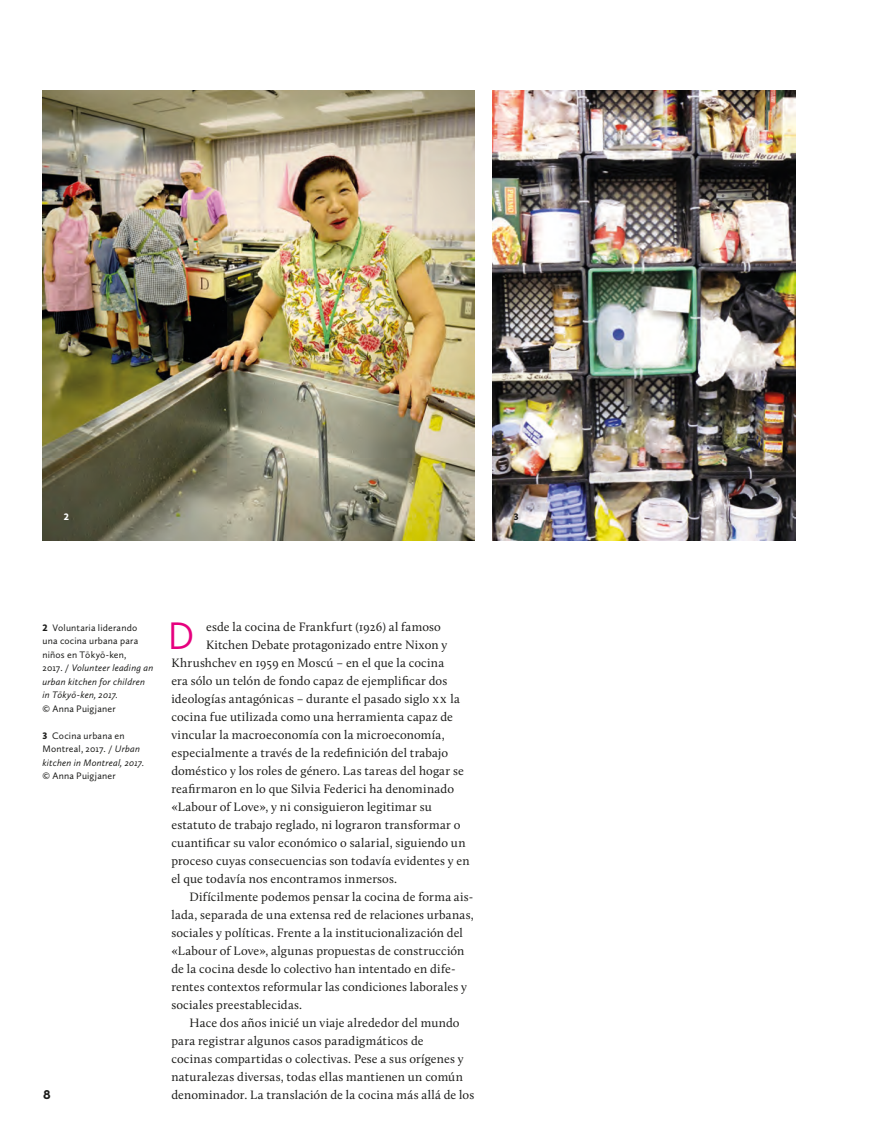
<style>
.page{position:relative;width:872px;height:1148px;background:#fff}
.page>*{position:absolute;margin:0;border:0;box-sizing:border-box;transform-origin:0 0}
.t1{font:39px "Neutraface 2 Text";color:#e6007e}
.t2{font:700 13.05px "Neutraface 2 Text";color:#1d1d1b}
.t3{font:12.6px "Calluna";letter-spacing:.015em;color:#1d1d1b}
.t4{font:9.75px/13.5px "Calluna Sans";letter-spacing:.02em;color:#1d1d1b}
.t5{font:900 9.75px "Calluna Sans";color:#fff}
.t6{font:900 9.75px "Calluna Sans";color:#1d1d1b}
.s1{font-weight:900}
.s2{font-style:italic}
</style>
<div class="page">
<img style="left:42px;top:91px;width:432px;height:450px">
<img style="left:492px;top:91px;width:303px;height:450px">
<p class="t5" style="left:64px;top:510px;width:7px">2</p>
<p class="t6" style="left:513px;top:510px;width:6px">3</p>
<p class="t4" style="left:42px;top:621px;width:112px"><span class="s1">2</span> Voluntaria liderando una cocina urbana para niños en Tōkyō-ken,<br>2017. / <span class="s2">Volunteer leading an urban kitchen for children in Tōkyō-ken, 2017.</span></p>
<p class="t4" style="left:42px;top:702px;width:75px">© Anna Puigjaner</p>
<p class="t4" style="left:42px;top:729px;width:103px"><span class="s1">3</span> Cocina urbana en<br>Montreal, 2017. / <span class="s2">Urban kitchen in Montreal, 2017.</span></p>
<p class="t4" style="left:42px;top:769px;width:75px">© Anna Puigjaner</p>
<p class="t2" style="left:43px;top:1086px;width:9px">8</p>
<h1 class="t1" style="left:168px;top:611px;width:28px">D</h1>
<p class="t3" style="left:206px;top:619px;width:236px">esde la cocina de Frankfurt (1926) al famoso</p>
<p class="t3" style="left:206px;top:637px;width:243px">Kitchen Debate protagonizado entre Nixon y</p>
<p class="t3" style="left:171px;top:655px;width:274px">Khrushchev en 1959 en Moscú – en el que la cocina</p>
<p class="t3" style="left:171px;top:673px;width:277px">era sólo un telón de fondo capaz de ejemplificar dos</p>
<p class="t3" style="left:171px;top:691px;width:290px">ideologías antagónicas – durante el pasado siglo xx la</p>
<p class="t3" style="left:171px;top:709px;width:283px">cocina fue utilizada como una herramienta capaz de</p>
<p class="t3" style="left:171px;top:727px;width:275px">vincular la macroeconomía con la microeconomía,</p>
<p class="t3" style="left:171px;top:745px;width:278px">especialmente a través de la redefinición del trabajo</p>
<p class="t3" style="left:171px;top:763px;width:294px">doméstico y los roles de género. Las tareas del hogar se</p>
<p class="t3" style="left:171px;top:781px;width:284px">reafirmaron en lo que Silvia Federici ha denominado</p>
<p class="t3" style="left:171px;top:799px;width:262px">«Labour of Love», y ni consiguieron legitimar su</p>
<p class="t3" style="left:171px;top:817px;width:290px">estatuto de trabajo reglado, ni lograron transformar o</p>
<p class="t3" style="left:171px;top:835px;width:296px">cuantificar su valor económico o salarial, siguiendo un</p>
<p class="t3" style="left:171px;top:853px;width:300px">proceso cuyas consecuencias son todavía evidentes y en</p>
<p class="t3" style="left:171px;top:871px;width:227px">el que todavía nos encontramos inmersos.</p>
<p class="t3" style="left:189px;top:889px;width:285px">Difícilmente podemos pensar la cocina de forma ais-</p>
<p class="t3" style="left:171px;top:907px;width:304px">lada, separada de una extensa red de relaciones urbanas,</p>
<p class="t3" style="left:171px;top:925px;width:293px">sociales y políticas. Frente a la institucionalización del</p>
<p class="t3" style="left:171px;top:943px;width:294px">«Labour of Love», algunas propuestas de construcción</p>
<p class="t3" style="left:171px;top:961px;width:286px">de la cocina desde lo colectivo han intentado en dife-</p>
<p class="t3" style="left:171px;top:979px;width:297px">rentes contextos reformular las condiciones laborales y</p>
<p class="t3" style="left:171px;top:997px;width:132px">sociales preestablecidas.</p>
<p class="t3" style="left:189px;top:1015px;width:272px">Hace dos años inicié un viaje alrededor del mundo</p>
<p class="t3" style="left:171px;top:1033px;width:254px">para registrar algunos casos paradigmáticos de</p>
<p class="t3" style="left:171px;top:1051px;width:294px">cocinas compartidas o colectivas. Pese a sus orígenes y</p>
<p class="t3" style="left:171px;top:1069px;width:293px">naturalezas diversas, todas ellas mantienen un común</p>
<p class="t3" style="left:171px;top:1087px;width:304px">denominador. La translación de la cocina más allá de los</p>
</div>
